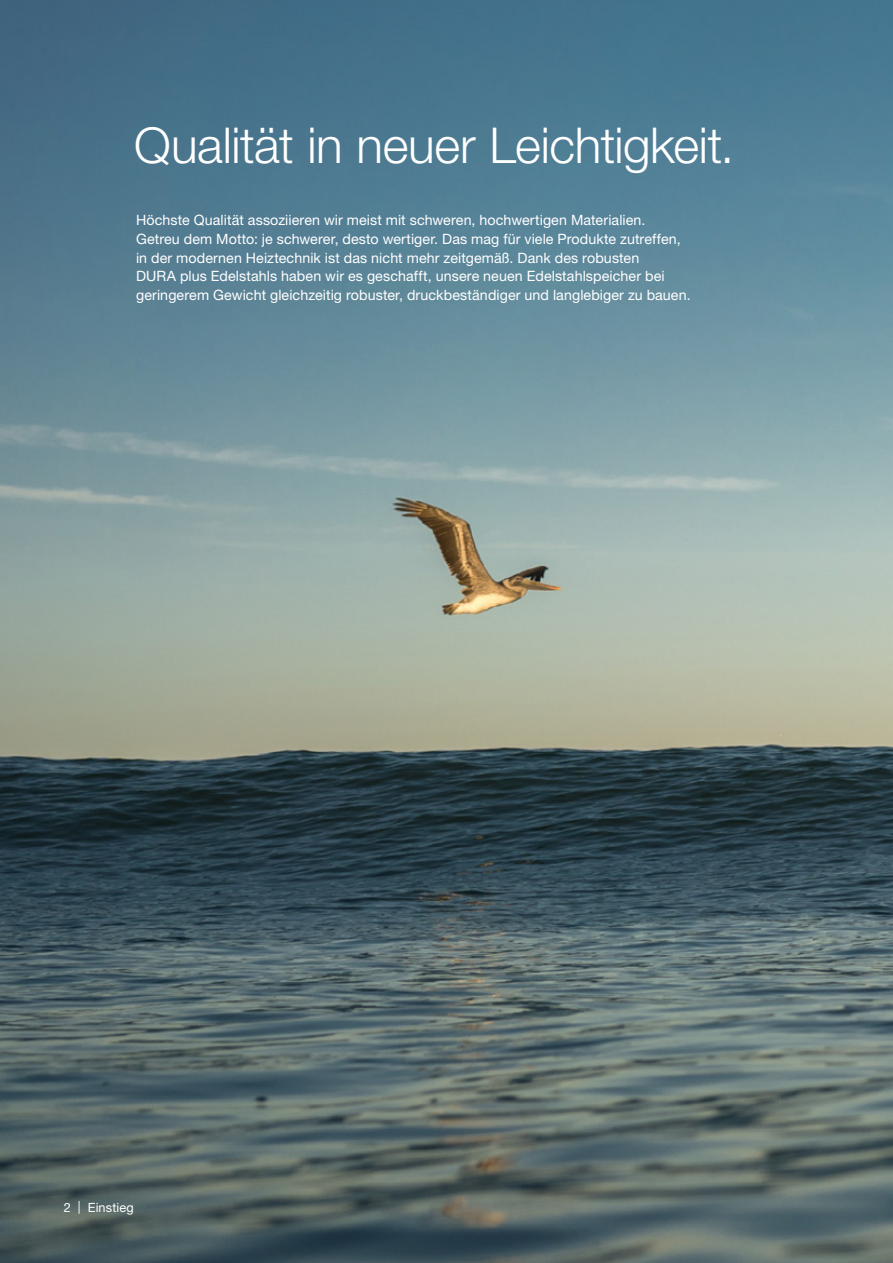
<style>
.page{position:relative;width:893px;height:1263px;background:#fff}
.page>*{position:absolute;margin:0;border:0;box-sizing:border-box;transform-origin:0 0}
.t1{font:300 49.5px "Helvetica Neue LT Pro";letter-spacing:-.01em;color:#fff}
.t2{font:14.25px/18.8px "Helvetica Neue LT Pro";letter-spacing:.005em;color:#fff}
.t3{font:12.75px "Helvetica Neue LT Pro";letter-spacing:.01em;color:#fff}
</style>
<div class="page">
<img style="left:0;top:0;width:893px;height:1263px">
<h1 class="t1" style="left:134px;top:115px;width:602px">Qualität in neuer Leichtigkeit.</h1>
<p class="t2" style="left:136px;top:210px;width:556px">Höchste Qualität assoziieren wir meist mit schweren, hochwertigen Materialien.<br>Getreu dem Motto: je schwerer, desto wertiger. Das mag für viele Produkte zutreffen, in der modernen Heiztechnik ist das nicht mehr zeitgemäß. Dank des robusten<br>DURA plus Edelstahls haben wir es geschafft, unsere neuen Edelstahlspeicher bei geringerem Gewicht gleichzeitig robuster, druckbeständiger und langlebiger zu bauen.</p>
<p class="t3" style="left:64px;top:1199px;width:72px">2 | Einstieg</p>
</div>
